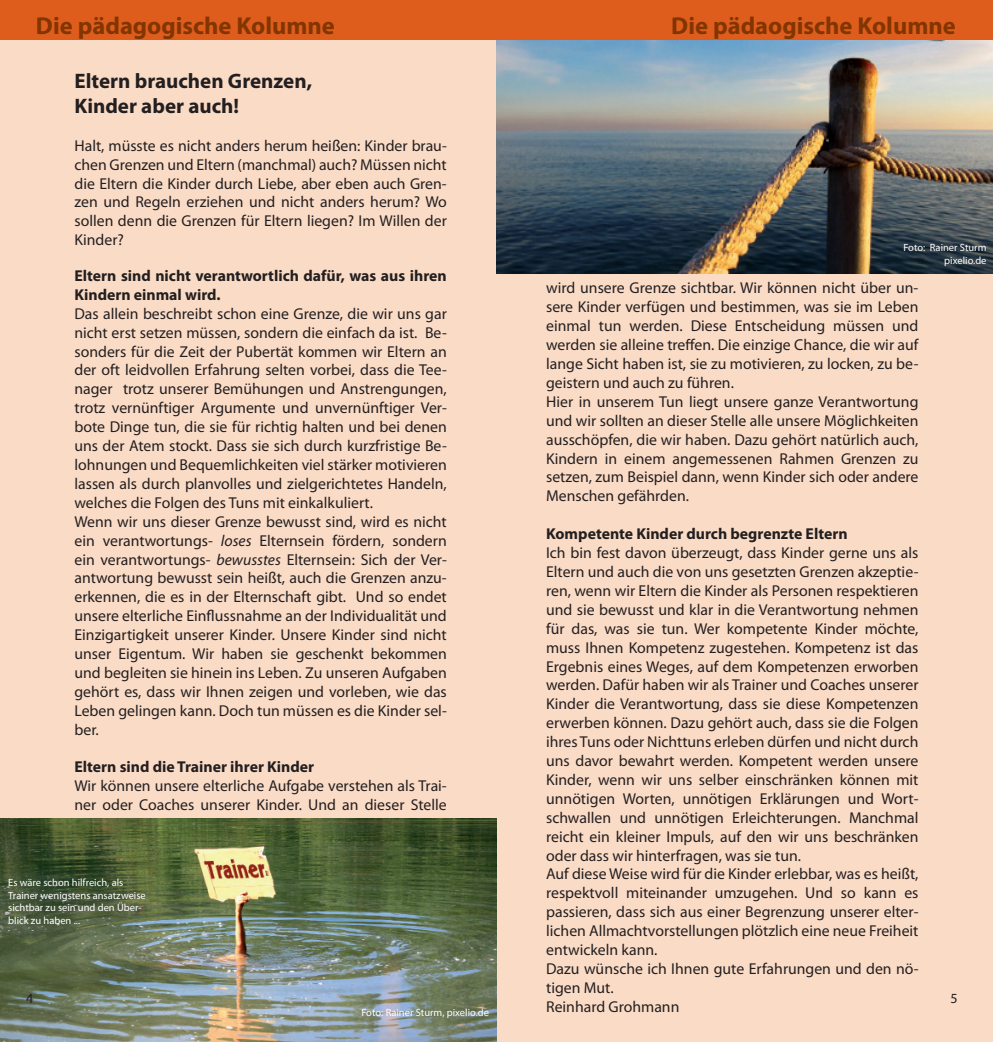
<style>
.page{position:relative;width:993px;height:1042px;background:#fff}
.page>*{position:absolute;margin:0;border:0;box-sizing:border-box;transform-origin:0 0}
.t1{font:700 24.5px "Myriad Pro";color:#823500}
.t2{font:700 21px/25.2px "Myriad Pro";color:#231f20}
.t3{font:15.75px/18.9px "Myriad Pro";color:#231f20}
.t4{font:700 15.75px/18.9px "Myriad Pro";color:#231f20}
.t5{font:14px "Myriad Pro";color:#231f20}
.t6{font:10.5px/12.6px "Myriad Pro";color:#fff;text-align:right}
.s1{font-style:italic}
</style>
<div class="page">
<div style="left:0;top:33px;width:992px;height:1009px;background:#fadbc6"></div>
<div style="left:0;top:0;width:992px;height:40px;background:#de5d1d"></div>
<img style="left:0;top:818px;width:496px;height:224px">
<img style="left:496px;top:40px;width:496px;height:233px">
<h1 class="t1" style="left:36px;top:10px;width:300px">Die pädagogische Kolumne</h1>
<h1 class="t1" style="left:671px;top:10px;width:286px">Die pädaogische Kolumne</h1>
<h2 class="t2" style="left:74px;top:67px;width:239px">Eltern brauchen Grenzen,<br>Kinder aber auch!</h2>
<p class="t3" style="left:74px;top:136px;width:374px;text-align:justify">Halt, müsste es nicht anders herum heißen: Kinder brau&shy;chen Grenzen und Eltern (manchmal) auch? Müssen nicht die Eltern die Kinder durch Liebe, aber eben auch Gren&shy;zen und Regeln erziehen und nicht anders herum? Wo sollen denn die Grenzen für Eltern liegen? Im Willen der Kinder?</p>
<p class="t4" style="left:74px;top:266px;width:374px">Eltern sind nicht verantwortlich dafür, was aus ihren<br>Kindern einmal wird.</p>
<p class="t3" style="left:74px;top:304px;width:374px">Das allein beschreibt schon eine Grenze, die wir uns gar nicht erst setzen müssen, sondern die einfach da ist. Be&shy;sonders für die Zeit der Pubertät kommen wir Eltern an der oft leidvollen Erfahrung selten vorbei, dass die Tee&shy;nager trotz unserer Bemühungen und Anstrengungen, trotz vernünftiger Argumente und unvernünftiger Ver&shy;bote Dinge tun, die sie für richtig halten und bei denen uns der Atem stockt. Dass sie sich durch kurzfristige Be&shy;lohnungen und Bequemlichkeiten viel stärker motivieren lassen als durch planvolles und zielgerichtetes Handeln, welches die Folgen des Tuns mit einkalkuliert.<br>Wenn wir uns dieser Grenze bewusst sind, wird es nicht ein verantwortungs- <span class="s1">loses</span> Elternsein fördern, sondern ein verantwortungs- <span class="s1">bewusstes</span> Elternsein: Sich der Ver&shy;antwortung bewusst sein heißt, auch die Grenzen anzu&shy;erkennen, die es in der Elternschaft gibt. Und so endet unsere elterliche Einflussnahme an der Individualität und Einzigartigkeit unserer Kinder. Unsere Kinder sind nicht unser Eigentum. Wir haben sie geschenkt bekommen und begleiten sie hinein ins Leben. Zu unseren Aufgaben gehört es, dass wir Ihnen zeigen und vorleben, wie das Leben gelingen kann. Doch tun müssen es die Kinder sel&shy;ber.</p>
<p class="t4" style="left:74px;top:757px;width:241px">Eltern sind die Trainer ihrer Kinder</p>
<p class="t3" style="left:74px;top:776px;width:374px">Wir können unsere elterliche Aufgabe verstehen als Trai&shy;ner oder Coaches unserer Kinder. Und an dieser Stelle</p>
<p class="t6" style="left:903px;top:241px;width:85px">Foto: Rainer Sturm pixelio.de</p>
<p class="t3" style="left:546px;top:278px;width:374px">wird unsere Grenze sichtbar. Wir können nicht über un&shy;sere Kinder verfügen und bestimmen, was sie im Leben einmal tun werden. Diese Entscheidung müssen und werden sie alleine treffen. Die einzige Chance, die wir auf lange Sicht haben ist, sie zu motivieren, zu locken, zu be&shy;geistern und auch zu führen.<br>Hier in unserem Tun liegt unsere ganze Verantwortung und wir sollten an dieser Stelle alle unsere Möglichkeiten ausschöpfen, die wir haben. Dazu gehört natürlich auch, Kindern in einem angemessenen Rahmen Grenzen zu setzen, zum Beispiel dann, wenn Kinder sich oder andere Menschen gefährden.</p>
<p class="t4" style="left:546px;top:524px;width:303px">Kompetente Kinder durch begrenzte Eltern</p>
<p class="t3" style="left:546px;top:543px;width:374px">Ich bin fest davon überzeugt, dass Kinder gerne uns als Eltern und auch die von uns gesetzten Grenzen akzeptie&shy;ren, wenn wir Eltern die Kinder als Personen respektieren und sie bewusst und klar in die Verantwortung nehmen für das, was sie tun. Wer kompetente Kinder möchte, muss Ihnen Kompetenz zugestehen. Kompetenz ist das Ergebnis eines Weges, auf dem Kompetenzen erworben werden. Dafür haben wir als Trainer und Coaches unserer Kinder die Verantwortung, dass sie diese Kompetenzen erwerben können. Dazu gehört auch, dass sie die Folgen ihres Tuns oder Nichttuns erleben dürfen und nicht durch uns davor bewahrt werden. Kompetent werden unsere Kinder, wenn wir uns selber einschränken können mit unnötigen Worten, unnötigen Erklärungen und Wort&shy;schwallen und unnötigen Erleichterungen. Manchmal reicht ein kleiner Impuls, auf den wir uns beschränken oder dass wir hinterfragen, was sie tun.<br>Auf diese Weise wird für die Kinder erlebbar, was es heißt, respektvoll miteinander umzugehen. Und so kann es passieren, dass sich aus einer Begrenzung unserer elter&shy;lichen Allmachtvorstellungen plötzlich eine neue Freiheit entwickeln kann.<br>Dazu wünsche ich Ihnen gute Erfahrungen und den nö&shy;tigen Mut.<br>Reinhard Grohmann</p>
<p class="t6" style="left:8px;top:876px;width:139px;text-align:left">Es wäre schon hilfreich, als<br>Trainer wenigstens ansatzweise sichtbar zu sein und den Über&shy;blick zu haben ...</p>
<p class="t5" style="left:26px;top:989px;width:9px">4</p>
<p class="t5" style="left:950px;top:989px;width:9px">5</p>
<p class="t6" style="left:361px;top:1006px;width:129px">Foto: Rainer Sturm, pixelio.de</p>
</div>
